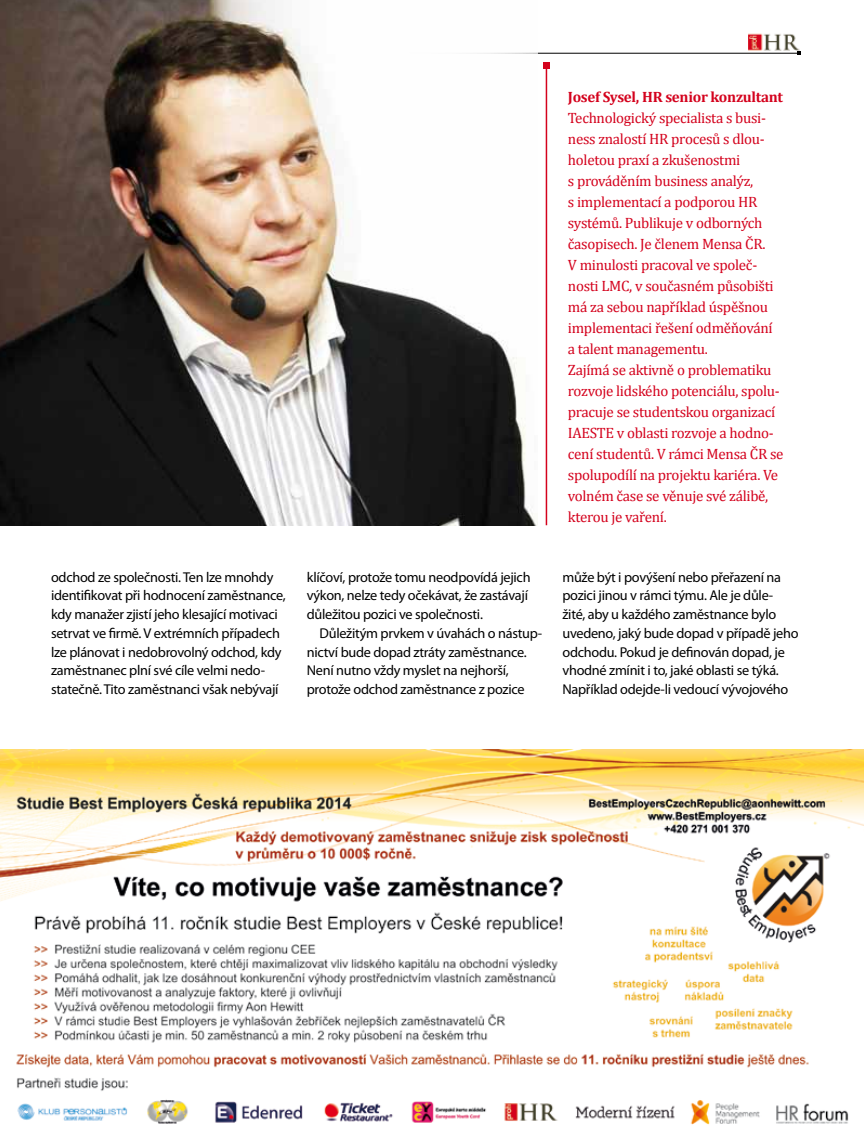
<style>
.page{position:relative;width:864px;height:1136px;background:#fff}
.page>*{position:absolute;margin:0;border:0;box-sizing:border-box;transform-origin:0 0}
.t1{font:15px/21px "Cambria";letter-spacing:-.02em;color:#d4021d}
.t2{font:700 15px "Cambria";letter-spacing:-.02em;color:#d4021d}
.t3{font:14.25px/18.8px "Myriad Pro";letter-spacing:-.02em;color:#000}
</style>
<div class="page">
<img style="left:748px;top:33px;width:51px;height:18px">
<hr style="left:53px;top:53px;width:745px;height:1px;background:#000">
<hr style="left:545px;top:66px;width:2px;height:459px;background:#d4021d">
<svg style="left:543px;top:63px;width:6px;height:6px"></svg>
<img style="left:0;top:0;width:537px;height:525px">
<img style="left:0;top:749px;width:863px;height:376px">
<p class="t3" style="left:51px;top:567px;width:236px">odchod ze společnosti. Ten lze mnohdy identifikovat při hodnocení zaměstnance, kdy manažer zjistí jeho klesající motivaci setrvat ve firmě. V extrémních případech lze plánovat i nedobrovolný odchod, kdy zaměstnanec plní své cíle velmi nedo‑ statečně. Tito zaměstnanci však nebývají</p>
<p class="t3" style="left:306px;top:567px;width:225px">klíčoví, protože tomu neodpovídá jejich výkon, nelze tedy očekávat, že zastávají důležitou pozici ve společnosti.</p>
<p class="t3" style="left:306px;top:623px;width:237px;text-indent:13px">Důležitým prvkem v úvahách o nástup‑ nictví bude dopad ztráty zaměstnance.<br>Není nutno vždy myslet na nejhorší, protože odchod zaměstnance z pozice</p>
<p class="t2" style="left:567px;top:88px;width:216px">Josef Sysel, HR senior konzultant</p>
<p class="t1" style="left:567px;top:107px;width:217px">Technologický specialista s busi&shy;ness znalostí HR procesů s dlou&shy;holetou praxí a zkušenostmi<br>s prováděním business analýz,<br>s implementací a podporou HR systémů. Publikuje v odborných časopisech. Je členem Mensa ČR.<br>V minulosti pracoval ve společ&shy;nosti LMC, v současném působišti má za sebou například úspěšnou implementaci řešení odměňování a talent managementu.<br>Zajímá se aktivně o problematiku rozvoje lidského potenciálu, spolu&shy;pracuje se studentskou organizací<br>IAESTE v oblasti rozvoje a hodno&shy;cení studentů. V rámci Mensa ČR se spolupodílí na projektu kariéra. Ve volném čase se věnuje své zálibě, kterou je vaření.</p>
<p class="t3" style="left:562px;top:567px;width:237px">může být i povýšení nebo přeřazení na pozici jinou v rámci týmu. Ale je důle‑ žité, aby u každého zaměstnance bylo uvedeno, jaký bude dopad v případě jeho odchodu. Pokud je definován dopad, je vhodné zmínit i to, jaké oblasti se týká.<br>Například odejde‑li vedoucí vývojového</p>
</div>
